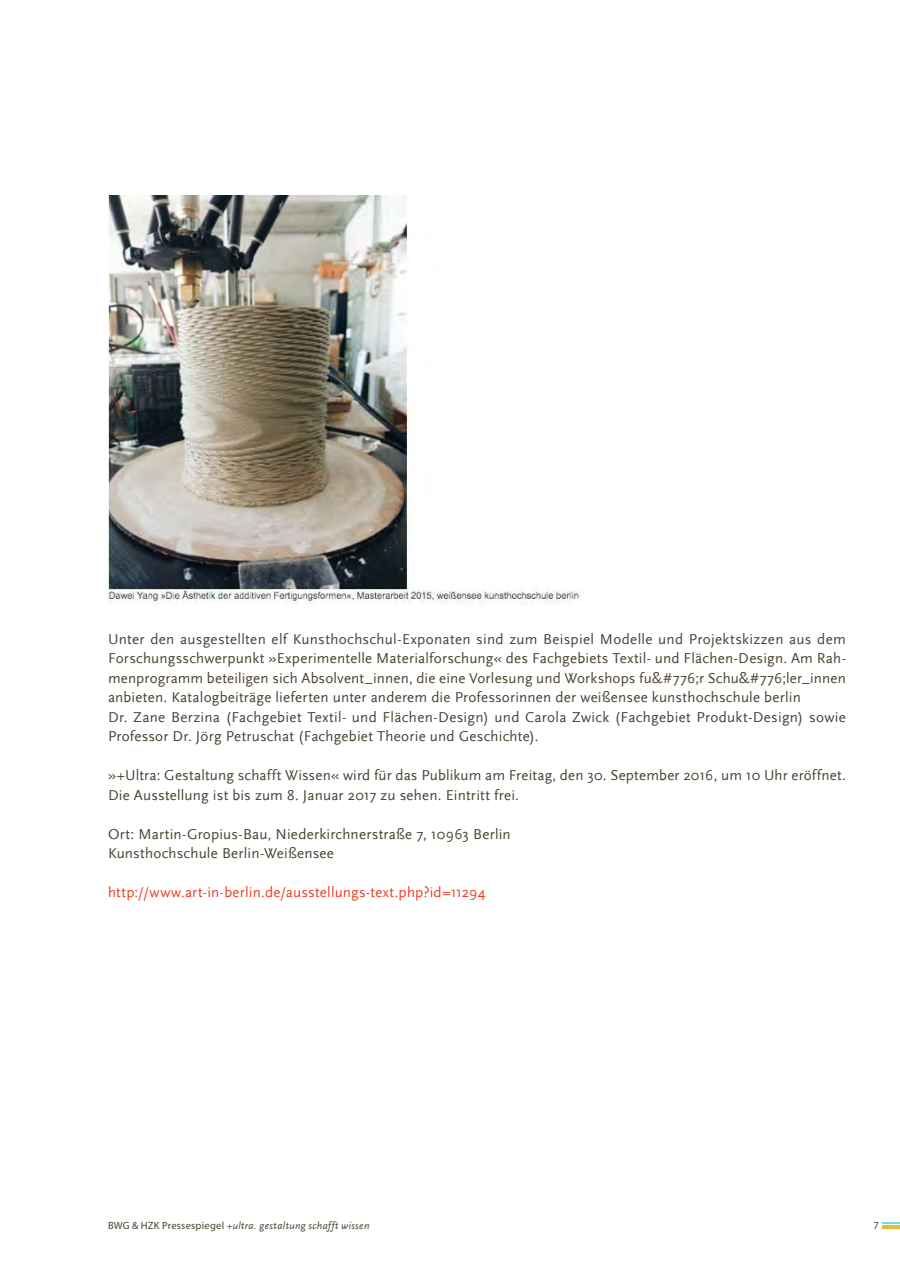
<style>
.page{position:relative;width:900px;height:1268px;background:#fff}
.page>*{position:absolute;margin:0;border:0;box-sizing:border-box;transform-origin:0 0}
.t1{font:15px/19.5px "Scala Sans";letter-spacing:.015em;color:#4a4131}
.t2{font:15px "Scala Sans";letter-spacing:.015em;color:#e44126}
.t3{font:italic 10.5px "Scala Sans";letter-spacing:.035em;color:#4a4131}
.t4{font:10.5px "Myriad Pro";color:#4a4131}
.s1{font-family:"Myriad Pro";font-style:normal}
</style>
<div class="page">
<svg style="left:882px;top:1222px;width:18px;height:6px"></svg>
<img style="left:109px;top:195px;width:472px;height:409px">
<p class="t1" style="left:108px;top:629px;width:739px">Unter den ausgestellten elf Kunsthochschul-Exponaten sind zum Beispiel Modelle und Projektskizzen aus dem Forschungsschwerpunkt »Experimentelle Materialforschung« des Fachgebiets Textil- und Flächen-Design. Am Rah&shy;menprogramm beteiligen sich Absolvent_innen, die eine Vorlesung und Workshops fu&amp;#776;r Schu&amp;#776;ler_innen anbieten. Katalogbeiträge lieferten unter anderem die Professorinnen der weißensee kunsthochschule berlin<br>Dr. Zane Berzina (Fachgebiet Textil- und Flächen-Design) und Carola Zwick (Fachgebiet Produkt-Design) sowie Professor Dr. Jörg Petruschat (Fachgebiet Theorie und Geschichte).</p>
<p class="t1" style="left:108px;top:766px;width:739px">»+Ultra: Gestaltung schafft Wissen« wird für das Publikum am Freitag, den 30. September 2016, um 10 Uhr eröffnet.<br>Die Ausstellung ist bis zum 8. Januar 2017 zu sehen. Eintritt frei.</p>
<p class="t1" style="left:108px;top:824px;width:404px">Ort: Martin-Gropius-Bau, Niederkirchnerstraße 7, 10963 Berlin<br>Kunsthochschule Berlin-Weißensee</p>
<p class="t2" style="left:108px;top:884px;width:379px">http://www.art-in-berlin.de/ausstellungs-text.php?id=11294</p>
<p class="t3" style="left:108px;top:1219px;width:263px"><span class="s1">BWG &amp; HZK Pressespiegel</span> +ultra. gestaltung schafft wissen</p>
<p class="t4" style="left:874px;top:1219px;width:7px">7</p>
</div>
